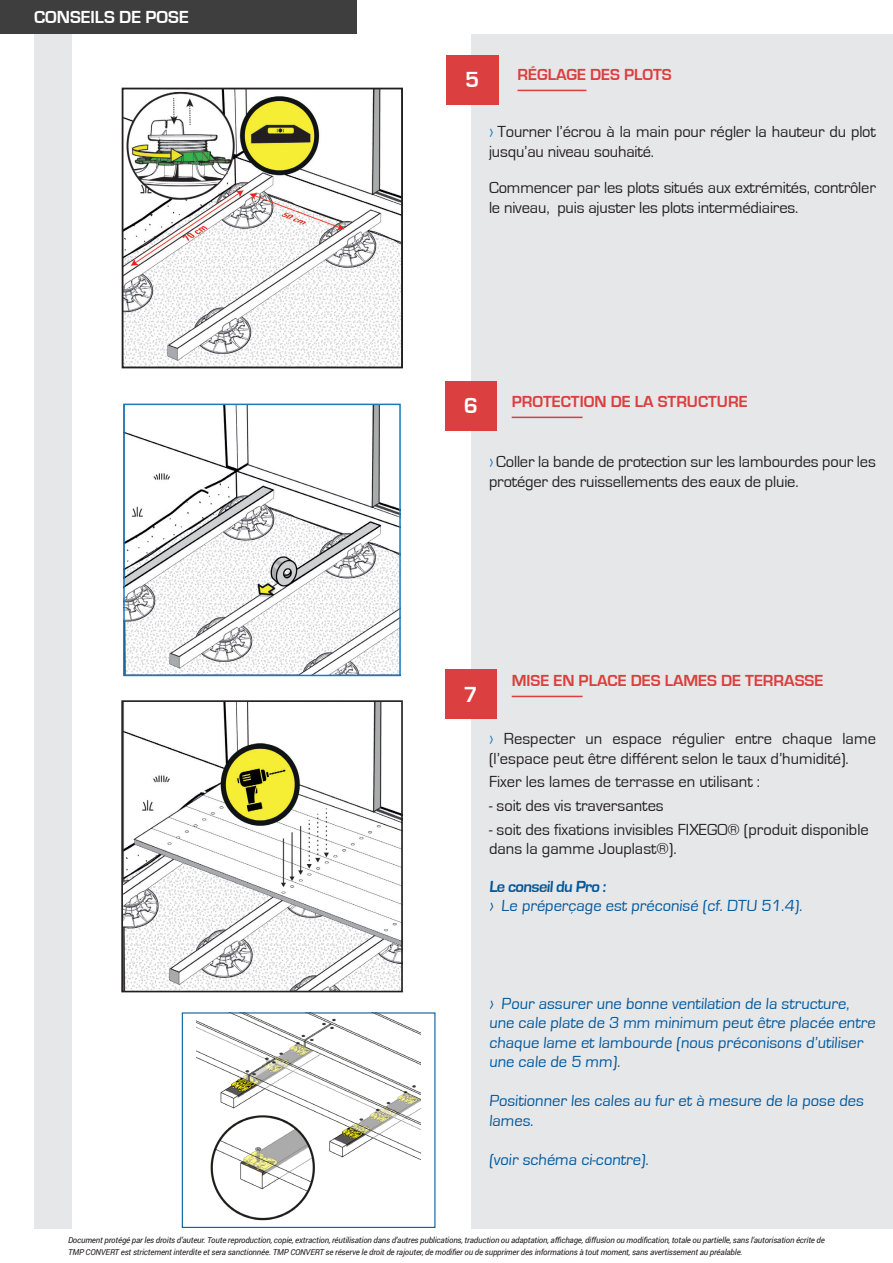
<style>
.page{position:relative;width:893px;height:1263px;background:#fff}
.page>*{position:absolute;margin:0;border:0;box-sizing:border-box;transform-origin:0 0}
.t1{font:700 22.5px "Eurostile";color:#fff}
.t2{font:700 18px "Eurostile";color:#fff}
.t3{font:16.5px/19.5px "Eurostile";letter-spacing:-.01em;color:#231f20}
.t4{font:16.5px/19.5px "Eurostile";color:#01589c}
.t5{font:700 16.5px "Eurostile";color:#db3f3f}
.t6{font:700 16.5px "Eurostile";color:#01589c}
.t7{font:italic 8.25px/12px "Roboto";letter-spacing:-.02em;color:#231f20}
.s1{color:#1979bf}
</style>
<div class="page">
<div style="left:34px;top:34px;width:859px;height:1195px;background:#e6e7e9"></div>
<div style="left:72px;top:0;width:399px;height:1249px;background:#fff"></div>
<div style="left:0;top:0;width:356px;height:34px;background:#3e3e3f"></div>
<hr style="left:517px;top:90px;width:69px;height:1px;background:#db3f3f">
<div style="left:446px;top:55px;width:52px;height:49px;background:#db3f3f"></div>
<hr style="left:512px;top:696px;width:71px;height:1px;background:#db3f3f">
<div style="left:445px;top:669px;width:51px;height:49px;background:#db3f3f"></div>
<img style="left:124px;top:703px;width:276px;height:286px">
<div style="left:121px;top:700px;width:282px;height:292px;border:2px solid #231f20"></div>
<img style="left:125px;top:91px;width:275px;height:274px">
<div style="left:122px;top:88px;width:281px;height:280px;border:2px solid #231f20"></div>
<img style="left:196px;top:1014px;width:225px;height:207px">
<div style="left:182px;top:1012px;width:253px;height:216px;border:1px solid #01589c"></div>
<img style="left:126px;top:407px;width:272px;height:266px">
<div style="left:123px;top:404px;width:278px;height:272px;border:2px solid #1979bf"></div>
<div style="left:445px;top:381px;width:51px;height:49px;background:#db3f3f"></div>
<hr style="left:512px;top:417px;width:71px;height:1px;background:#db3f3f">
<p class="t2" style="left:34px;top:7px;width:156px">CONSEILS DE POSE</p>
<p class="t1" style="left:465px;top:68px;width:16px">5</p>
<p class="t5" style="left:517px;top:65px;width:156px">RÉGLAGE DES PLOTS</p>
<p class="t3" style="left:489px;top:122px;width:388px"><span class="s1">›</span> Tourner l’écrou à la main pour régler la hauteur du plot jusqu’au niveau souhaité.</p>
<p class="t3" style="left:489px;top:178px;width:388px">Commencer par les plots situés aux extrémités, contrôler le niveau, puis ajuster les plots intermédiaires.</p>
<p class="t1" style="left:464px;top:393px;width:16px">6</p>
<p class="t5" style="left:512px;top:392px;width:237px">PROTECTION DE LA STRUCTURE</p>
<p class="t3" style="left:489px;top:453px;width:388px"><span class="s1">›</span> Coller la bande de protection sur les lambourdes pour les protéger des ruissellements des eaux de pluie.</p>
<p class="t1" style="left:464px;top:682px;width:16px">7</p>
<p class="t5" style="left:512px;top:671px;width:313px">MISE EN PLACE DES LAMES DE TERRASSE</p>
<p class="t3" style="left:489px;top:729px;width:388px"><span class="s1">›</span> Respecter un espace régulier entre chaque lame (l’espace peut être différent selon le taux d’humidité).</p>
<p class="t3" style="left:489px;top:772px;width:273px">Fixer les lames de terrasse en utilisant :</p>
<p class="t3" style="left:489px;top:796px;width:176px">- soit des vis traversantes</p>
<p class="t3" style="left:489px;top:820px;width:381px">- soit des fixations invisibles FIXEGO® (produit disponible dans la gamme Jouplast®).</p>
<p class="t6" style="left:489px;top:877px;width:120px">Le conseil du Pro :</p>
<p class="t4" style="left:489px;top:896px;width:316px">› Le préperçage est préconisé (cf. DTU 51.4).</p>
<p class="t4" style="left:489px;top:994px;width:389px">› Pour assurer une bonne ventilation de la structure, une cale plate de 3 mm minimum peut être placée entre chaque lame et lambourde (nous préconisons d’utiliser une cale de 5 mm).</p>
<p class="t4" style="left:489px;top:1091px;width:378px">Positionner les cales au fur et à mesure de la pose des lames.</p>
<p class="t4" style="left:489px;top:1150px;width:163px">(voir schéma ci-contre).</p>
<p class="t7" style="left:68px;top:1233px;width:758px">Document protégé par les droits d’auteur. Toute reproduction, copie, extraction, réutilisation dans d’autres publications, traduction ou adaptation, affichage, diffusion ou modification, totale ou partielle, sans l’autorisation écrite de<br>TMP CONVERT est strictement interdite et sera sanctionnée. TMP CONVERT se réserve le droit de rajouter, de modifier ou de supprimer des informations à tout moment, sans avertissement au préalable.</p>
</div>
